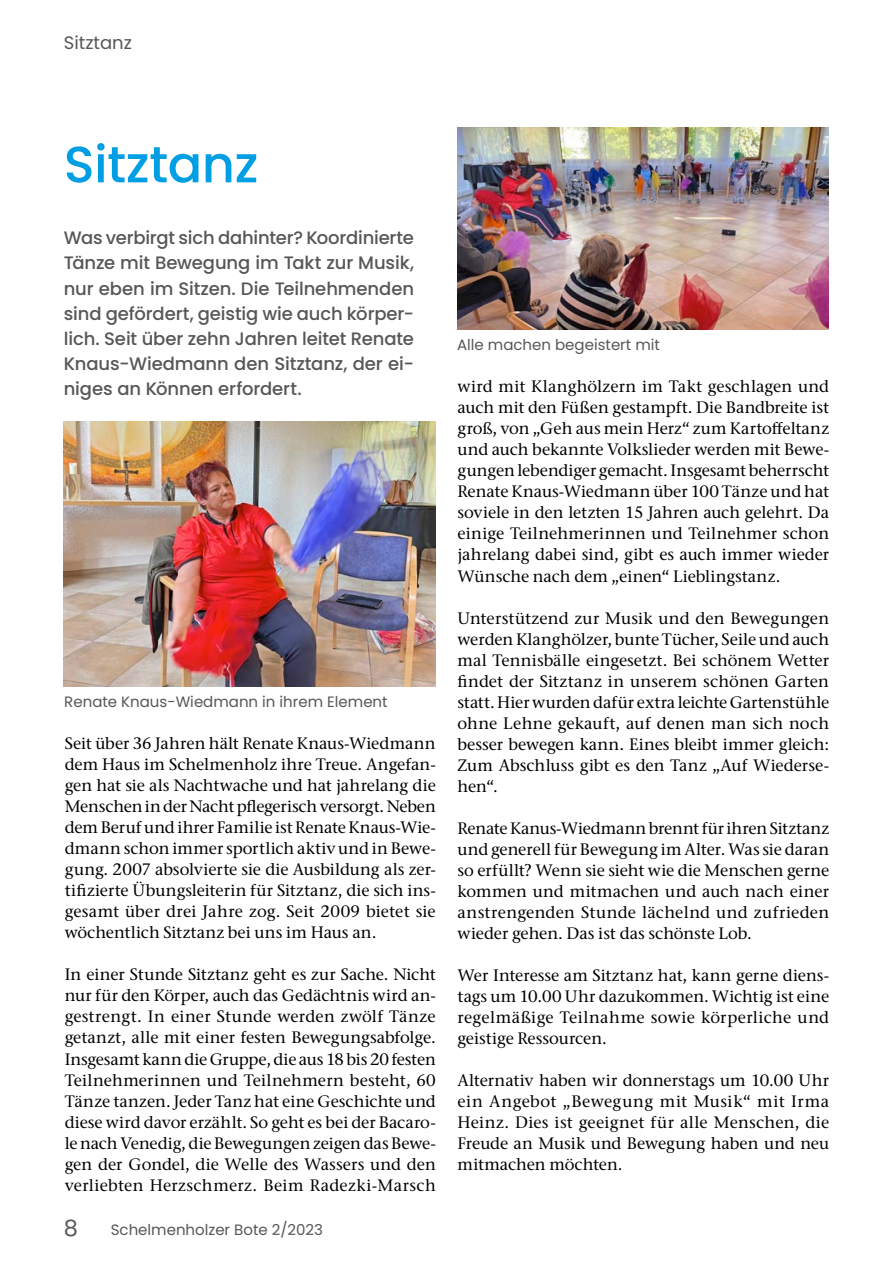
<style>
.page{position:relative;width:893px;height:1263px;background:#fff}
.page>*{position:absolute;margin:0;border:0;box-sizing:border-box;transform-origin:0 0}
.t1{font:500 51px "Poppins";letter-spacing:-.01em;color:#009fe3}
.t2{font:22.5px "Poppins";color:#575756}
.t3{font:500 18px/25.2px "Poppins";letter-spacing:-.005em;color:#575756;text-align:justify}
.t4{font:18px "Poppins";color:#575756}
.t5{font:500 16.5px/21px "Stone Serif ITC Pro";letter-spacing:.005em;color:#000;text-align:justify}
.t6{font:15px "Poppins";color:#575756}
</style>
<div class="page">
<img style="left:457px;top:128px;width:372px;height:201px">
<img style="left:64px;top:422px;width:372px;height:264px">
<p class="t4" style="left:64px;top:32px;width:70px">Sitztanz</p>
<h1 class="t1" style="left:64px;top:135px;width:196px">Sitztanz</h1>
<p class="t3" style="left:64px;top:225px;width:352px">Was verbirgt sich dahinter? Koordinierte Tänze mit Bewegung im Takt zur Musik, nur eben im Sitzen. Die Teilnehmenden sind gefördert, geistig wie auch körper&shy;lich. Seit über zehn Jahren leitet Renate Knaus-Wiedmann den Sitztanz, der ei&shy;niges an Können erfordert.</p>
<p class="t6" style="left:64px;top:693px;width:325px">Renate Knaus-Wiedmann in ihrem Element</p>
<p class="t5" style="left:65px;top:733px;width:373px">Seit über 36 Jahren hält Renate Knaus-Wiedmann dem Haus im Schelmenholz ihre Treue. Angefan&shy;gen hat sie als Nachtwache und hat jahrelang die Menschen in der Nacht pflegerisch versorgt. Neben dem Beruf und ihrer Familie ist Renate Knaus-Wie&shy;dmann schon immer sportlich aktiv und in Bewe&shy;gung. 2007 absolvierte sie die Ausbildung als zer&shy;tifizierte Übungsleiterin für Sitztanz, die sich ins&shy;gesamt über drei Jahre zog. Seit 2009 bietet sie wöchentlich Sitztanz bei uns im Haus an.</p>
<p class="t5" style="left:65px;top:964px;width:373px">In einer Stunde Sitztanz geht es zur Sache. Nicht nur für den Körper, auch das Gedächtnis wird an&shy;gestrengt. In einer Stunde werden zwölf Tänze getanzt, alle mit einer festen Bewegungsabfolge.<br>Insgesamt kann die Gruppe, die aus 18 bis 20 festen Teilnehmerinnen und Teilnehmern besteht, 60<br>Tänze tanzen. Jeder Tanz hat eine Geschichte und diese wird davor erzählt. So geht es bei der Bacaro&shy;le nach Venedig, die Bewegungen zeigen das Bewe&shy;gen der Gondel, die Welle des Wassers und den verliebten Herzschmerz. Beim Radezki-Marsch</p>
<h2 class="t2" style="left:64px;top:1214px;width:16px">8</h2>
<p class="t6" style="left:111px;top:1221px;width:214px">Schelmenholzer Bote 2/2023</p>
<p class="t6" style="left:457px;top:336px;width:204px">Alle machen begeistert mit</p>
<p class="t5" style="left:457px;top:376px;width:373px">wird mit Klanghölzern im Takt geschlagen und auch mit den Füßen gestampft. Die Bandbreite ist groß, von „Geh aus mein Herz“ zum Kartoffeltanz und auch bekannte Volkslieder werden mit Bewe&shy;gungen lebendiger gemacht. Insgesamt beherrscht Renate Knaus-Wiedmann über 100 Tänze und hat soviele in den letzten 15 Jahren auch gelehrt. Da einige Teilnehmerinnen und Teilnehmer schon jahrelang dabei sind, gibt es auch immer wieder Wünsche nach dem „einen“ Lieblingstanz.</p>
<p class="t5" style="left:457px;top:607px;width:373px">Unterstützend zur Musik und den Bewegungen werden Klanghölzer, bunte Tücher, Seile und auch mal Tennisbälle eingesetzt. Bei schönem Wetter findet der Sitztanz in unserem schönen Garten statt. Hier wurden dafür extra leichte Gartenstühle ohne Lehne gekauft, auf denen man sich noch besser bewegen kann. Eines bleibt immer gleich:<br>Zum Abschluss gibt es den Tanz „Auf Wiederse&shy;hen“.</p>
<p class="t5" style="left:457px;top:817px;width:373px">Renate Kanus-Wiedmann brennt für ihren Sitztanz und generell für Bewegung im Alter. Was sie daran so erfüllt? Wenn sie sieht wie die Menschen gerne kommen und mitmachen und auch nach einer anstrengenden Stunde lächelnd und zufrieden wieder gehen. Das ist das schönste Lob.</p>
<p class="t5" style="left:457px;top:964px;width:373px">Wer Interesse am Sitztanz hat, kann gerne diens&shy;tags um 10.00 Uhr dazukommen. Wichtig ist eine regelmäßige Teilnahme sowie körperliche und geistige Ressourcen.</p>
<p class="t5" style="left:457px;top:1069px;width:373px">Alternativ haben wir donnerstags um 10.00 Uhr ein Angebot „Bewegung mit Musik“ mit Irma Heinz. Dies ist geeignet für alle Menschen, die Freude an Musik und Bewegung haben und neu mitmachen möchten.</p>
</div>
